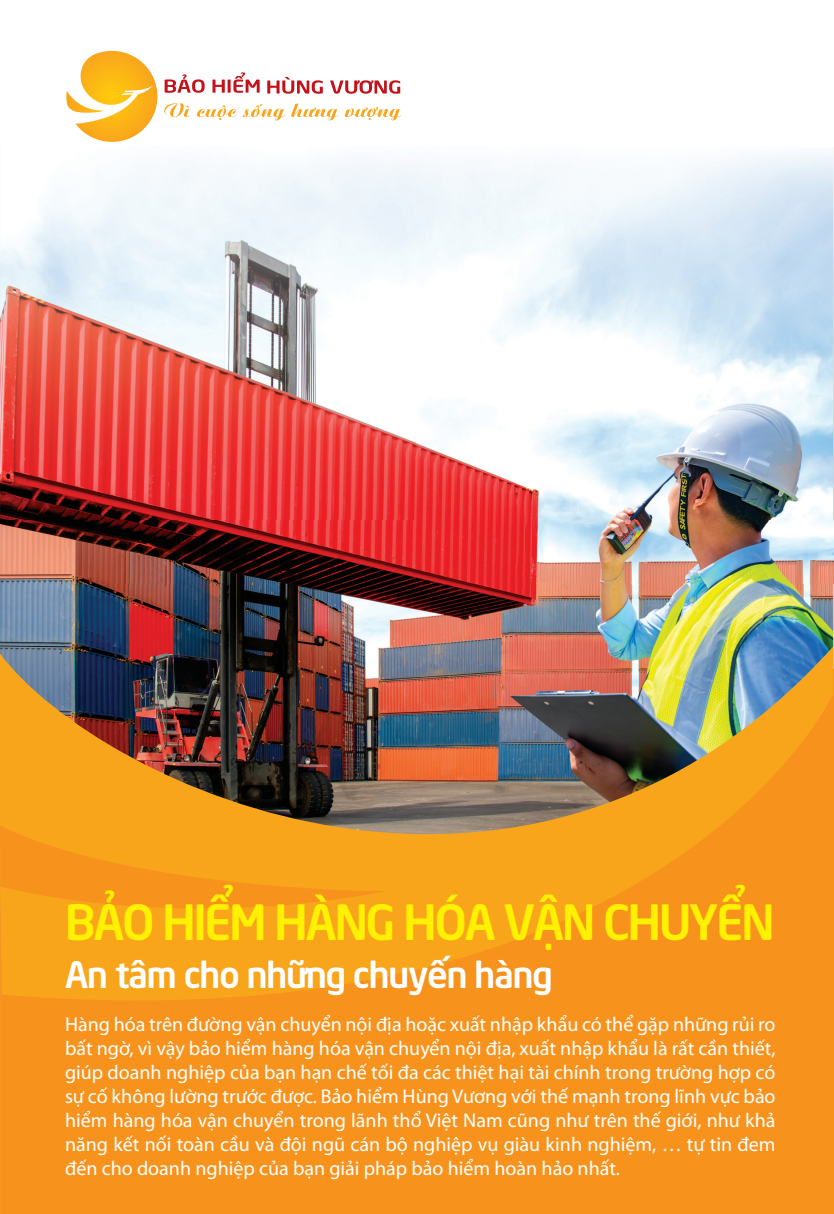
<style>
.page{position:relative;width:834px;height:1214px;background:#fff}
.page>*{position:absolute;margin:0;border:0;box-sizing:border-box;transform-origin:0 0}
.t1{font:700 48px "UTM Neo Sans Intel";letter-spacing:-.04em;color:#fff101}
.t2{font:700 36px "UTM Neo Sans Intel";letter-spacing:-.025em;color:#fff}
.t3{font:20px/24px "Myriad Pro";color:#fff;text-align:justify}
</style>
<div class="page">
<img style="left:0;top:76px;width:832px;height:570px">
<img style="left:0;top:76px;width:1px;height:70px">
<img style="left:832px;top:153px;width:1px;height:430px">
<img style="left:0;top:146px;width:832px;height:437px">
<div style="left:0;top:668px;width:833px;height:545px;background:#f7931d"></div>
<img style="left:0;top:646px;width:832px;height:403px">
<svg style="left:66px;top:51px;width:91px;height:91px"></svg>
<svg style="left:165px;top:72px;width:94px;height:21px"></svg>
<svg style="left:267px;top:77px;width:133px;height:17px"></svg>
<svg style="left:164px;top:103px;width:26px;height:14px"></svg>
<svg style="left:197px;top:105px;width:39px;height:15px"></svg>
<svg style="left:243px;top:104px;width:42px;height:16px"></svg>
<svg style="left:291px;top:103px;width:47px;height:17px"></svg>
<svg style="left:345px;top:107px;width:56px;height:13px"></svg>
<h1 class="t1" style="left:65px;top:883px;width:711px">BẢO HIỂM HÀNG HÓA VẬN CHUYỂN</h1>
<h2 class="t2" style="left:65px;top:945px;width:489px">An tâm cho những chuyến hàng</h2>
<p class="t3" style="left:65px;top:1011px;width:712px">Hàng hóa trên đường vận chuyển nội địa hoặc xuất nhập khẩu có thể gặp những rủi ro bất ngờ, vì vậy bảo hiểm hàng hóa vận chuyển nội địa, xuất nhập khẩu là rất cần thiết, giúp doanh nghiệp của bạn hạn chế tối đa các thiệt hại tài chính trong trường hợp có sự cố không lường trước được. Bảo hiểm Hùng Vương với thế mạnh trong lĩnh vực bảo hiểm hàng hóa vận chuyển trong lãnh thổ Việt Nam cũng như trên thế giới, như khả năng kết nối toàn cầu và đội ngũ cán bộ nghiệp vụ giàu kinh nghiệm, … tự tin đem đến cho doanh nghiệp của bạn giải pháp bảo hiểm hoàn hảo nhất.</p>
</div>
